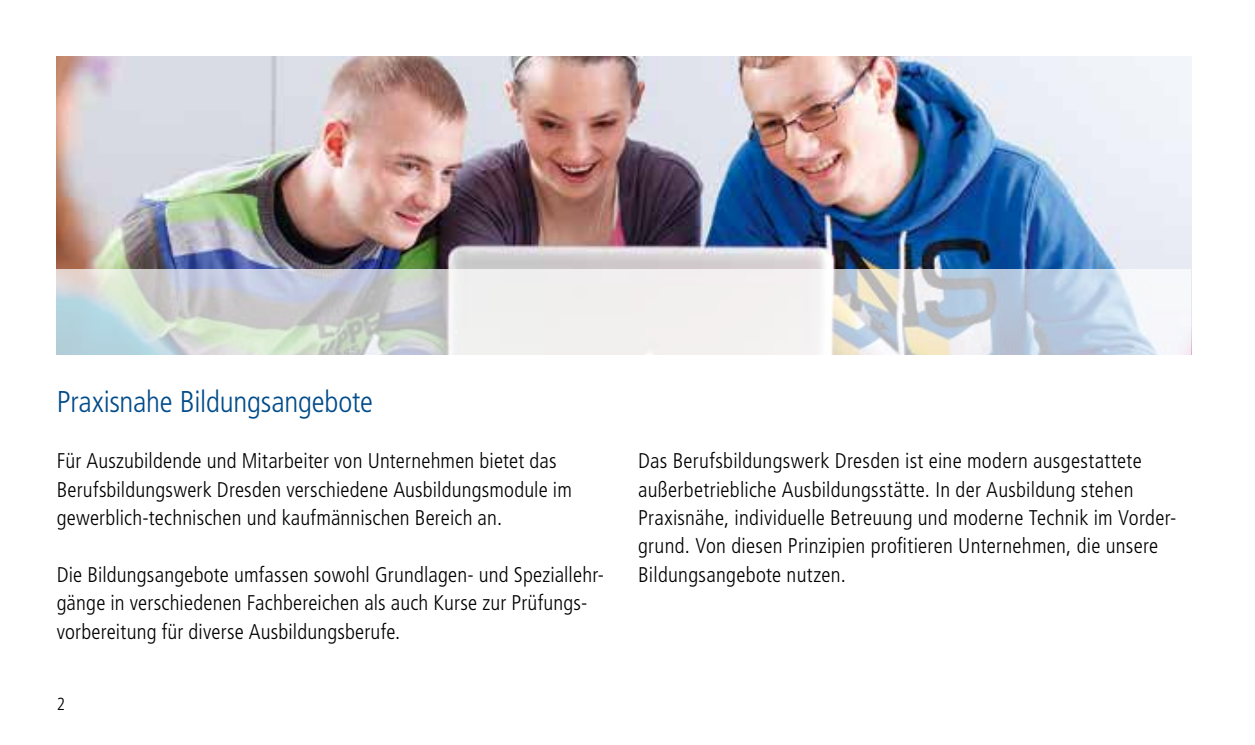
<style>
.page{position:relative;width:1255px;height:745px;background:#fff}
.page>*{position:absolute;margin:0;border:0;box-sizing:border-box;transform-origin:0 0}
.t1{font:300 condensed 30px "Frutiger LT Std";letter-spacing:-.01em;color:#004b89}
.t2{font:300 condensed 21.25px/28.2px "Frutiger LT Std";letter-spacing:.01em;color:#000}
.t3{font:300 condensed 17.5px "Frutiger LT Std";color:#000}
</style>
<div class="page">
<img style="left:57px;top:57px;width:1134px;height:212px">
<svg style="left:57px;top:269px;width:1134px;height:85px"></svg>
<h1 class="t1" style="left:57px;top:384px;width:317px">Praxisnahe Bildungsangebote</h1>
<p class="t2" style="left:57px;top:447px;width:516px">Für Auszubildende und Mitarbeiter von Unternehmen bietet das<br>Berufsbildungswerk Dresden verschiedene Ausbildungsmodule im gewerblich-technischen und kaufmännischen Bereich an.</p>
<p class="t2" style="left:57px;top:560px;width:549px">Die Bildungsangebote umfassen sowohl Grundlagen- und Speziallehr&shy;gänge in verschiedenen Fachbereichen als auch Kurse zur Prüfungs&shy;vorbereitung für diverse Ausbildungsberufe.</p>
<p class="t3" style="left:57px;top:693px;width:10px">2</p>
<p class="t2" style="left:638px;top:447px;width:540px">Das Berufsbildungswerk Dresden ist eine modern ausgestattete außerbetriebliche Ausbildungsstätte. In der Ausbildung stehen Praxisnähe, individuelle Betreuung und moderne Technik im Vorder&shy;grund. Von diesen Prinzipien profitieren Unternehmen, die unsere Bildungsangebote nutzen.</p>
</div>
